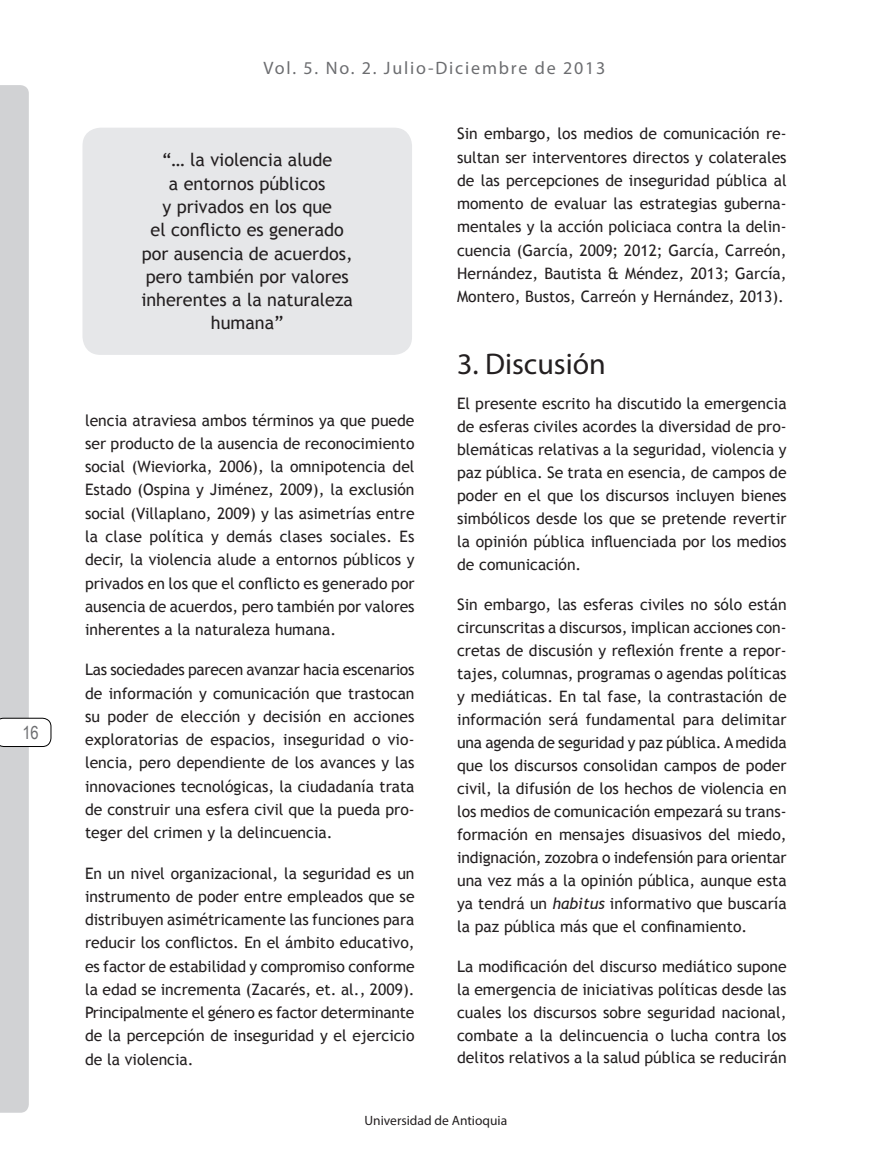
<style>
.page{position:relative;width:893px;height:1149px;background:#fff}
.page>*{position:absolute;margin:0;border:0;box-sizing:border-box;transform-origin:0 0}
.Titulo_1{font:30px "Myriad Pro";color:#231f20}
.Realtados{font:18px/23.2px "Trebuchet MS";color:#231f20;text-align:center}
.t1{font:18px "Myriad Pro";letter-spacing:.1em;color:#6c6d70}
.t2{font:18px "Arial Narrow";color:#6c6d70}
.Cuerpo_de_texto{font:15.75px/23.2px "Trebuchet MS";color:#231f20;text-align:justify}
.t3{font:13.5px "Myriad Pro";color:#231f20}
.s1{font-style:italic}
</style>
<div class="page">
<svg style="left:0;top:85px;width:51px;height:1027px"></svg>
<div style="left:82px;top:128px;width:330px;height:227px;background:#e6e7e9;border-radius:18px"></div>
<p class="t2" style="left:22px;top:719px;width:18px">16</p>
<p class="t1" style="left:264px;top:57px;width:343px">Vol. 5. No. 2. Julio-Diciembre de 2013</p>
<p class="Realtados" style="left:141px;top:149px;width:213px">“… la violencia alude<br>a entornos públicos<br>y privados en los que<br>el conflicto es generado por ausencia de acuerdos, pero también por valores inherentes a la naturaleza humana”</p>
<p class="Cuerpo_de_texto" style="left:85px;top:408px;width:331px">lencia atraviesa ambos términos ya que puede ser producto de la ausencia de reconocimiento social (Wieviorka, 2006), la omnipotencia del Estado (Ospina y Jiménez, 2009), la exclusión social (Villaplano, 2009) y las asimetrías entre la clase política y demás clases sociales. Es decir, la violencia alude a entornos públicos y privados en los que el conflicto es generado por ausencia de acuerdos, pero también por valores inherentes a la naturaleza humana.</p>
<p class="Cuerpo_de_texto" style="left:85px;top:658px;width:331px">Las sociedades parecen avanzar hacia escenarios de información y comunicación que trastocan su poder de elección y decisión en acciones exploratorias de espacios, inseguridad o vio&shy;lencia, pero dependiente de los avances y las innovaciones tecnológicas, la ciudadanía trata de construir una esfera civil que la pueda pro&shy;teger del crimen y la delincuencia.</p>
<p class="Cuerpo_de_texto" style="left:85px;top:861px;width:331px">En un nivel organizacional, la seguridad es un instrumento de poder entre empleados que se distribuyen asimétricamente las funciones para reducir los conflictos. En el ámbito educativo, es factor de estabilidad y compromiso conforme la edad se incrementa (Zacarés, et. al., 2009).<br>Principalmente el género es factor determinante de la percepción de inseguridad y el ejercicio de la violencia.</p>
<p class="Cuerpo_de_texto" style="left:457px;top:122px;width:331px">Sin embargo, los medios de comunicación re&shy;sultan ser interventores directos y colaterales de las percepciones de inseguridad pública al momento de evaluar las estrategias guberna&shy;mentales y la acción policiaca contra la delin&shy;cuencia (García, 2009; 2012; García, Carreón, Hernández, Bautista &amp; Méndez, 2013; García, Montero, Bustos, Carreón y Hernández, 2013).</p>
<p class="Titulo_1" style="left:457px;top:345px;width:150px">3. Discusión</p>
<p class="Cuerpo_de_texto" style="left:457px;top:392px;width:331px">El presente escrito ha discutido la emergencia de esferas civiles acordes la diversidad de pro&shy;blemáticas relativas a la seguridad, violencia y paz pública. Se trata en esencia, de campos de poder en el que los discursos incluyen bienes simbólicos desde los que se pretende revertir la opinión pública influenciada por los medios de comunicación.</p>
<p class="Cuerpo_de_texto" style="left:457px;top:593px;width:331px">Sin embargo, las esferas civiles no sólo están circunscritas a discursos, implican acciones con&shy;cretas de discusión y reflexión frente a repor&shy;tajes, columnas, programas o agendas políticas y mediáticas. En tal fase, la contrastación de información será fundamental para delimitar una agenda de seguridad y paz pública. A medida que los discursos consolidan campos de poder civil, la difusión de los hechos de violencia en los medios de comunicación empezará su trans&shy;formación en mensajes disuasivos del miedo, indignación, zozobra o indefensión para orientar una vez más a la opinión pública, aunque esta ya tendrá un <span class="s1">habitus</span> informativo que buscaría la paz pública más que el confinamiento.</p>
<p class="Cuerpo_de_texto" style="left:457px;top:954px;width:331px">La modificación del discurso mediático supone la emergencia de iniciativas políticas desde las cuales los discursos sobre seguridad nacional, combate a la delincuencia o lucha contra los delitos relativos a la salud pública se reducirán</p>
<p class="t3" style="left:364px;top:1111px;width:144px">Universidad de Antioquia</p>
</div>
